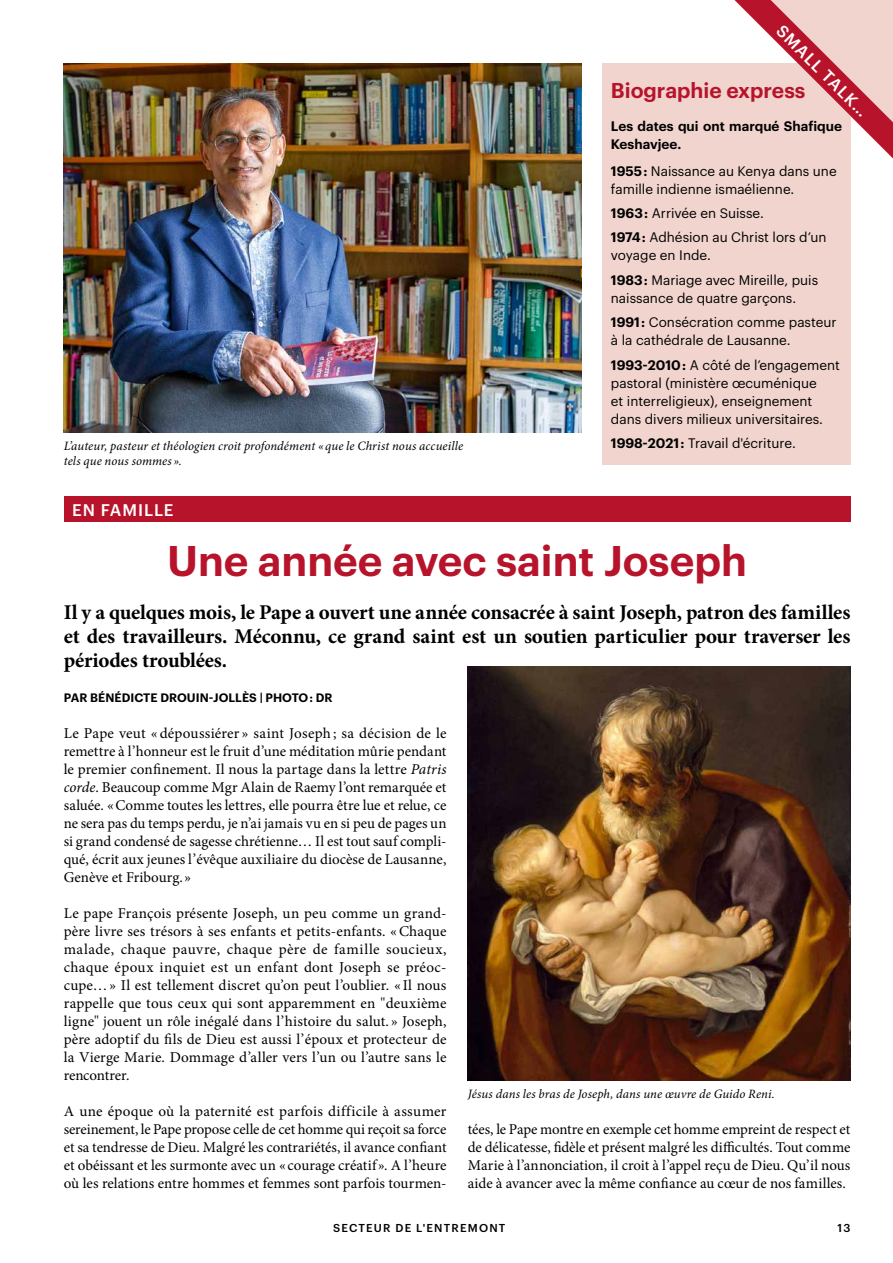
<style>
.page{position:relative;width:893px;height:1263px;background:#fff}
.page>*{position:absolute;margin:0;border:0;box-sizing:border-box;transform-origin:0 0}
.t1{font:600 42px "Graphik";color:#b7142c}
.t2{font:700 21px/24px "Minion Pro";letter-spacing:-.01em;color:#000;text-align:justify}
.t3{font:600 21px "Graphik";color:#b7142c}
.t4{font:500 16.5px "Graphik";letter-spacing:.055em;color:#fff}
.t5{font:15px/18px "Minion Pro";color:#000;text-align:justify}
.t6{font:13.5px/24.5px "Graphik";color:#000}
.t7{font:600 13.5px/18px "Graphik";color:#000}
.t8{font:italic 12.75px/15px "Minion Pro";letter-spacing:.01em;color:#000}
.t9{font:600 12px "Graphik";letter-spacing:.005em;color:#000}
.t10{font:500 11.25px "Graphik";letter-spacing:.105em;color:#000}
.s1{font-weight:600}
.s2{font-style:italic}
</style>
<div class="page">
<div style="left:602px;top:64px;width:248px;height:401px;background:#f0d4cd"></div>
<svg style="left:734px;top:0;width:159px;height:159px"></svg>
<div style="left:64px;top:496px;width:786px;height:26px;background:#b7142c"></div>
<img style="left:468px;top:666px;width:382px;height:414px">
<img style="left:64px;top:64px;width:517px;height:368px">
<p class="t8" style="left:64px;top:438px;width:401px">L’auteur, pasteur et théologien croit profondément «que le Christ nous accueille tels que nous sommes ».</p>
<p class="t4" style="left:788px;top:19px;width:123px;rotate:45deg">SMALL TALK…</p>
<h2 class="t3" style="left:611px;top:74px;width:196px">Biographie express</h2>
<p class="t7" style="left:611px;top:116px;width:233px">Les dates qui ont marqué Shafique<br>Keshavjee.</p>
<p class="t6" style="left:611px;top:161px;width:227px;line-height:18px"><span class="s1">1955 :</span> Naissance au Kenya dans une famille indienne ismaélienne.</p>
<p class="t6" style="left:611px;top:200px;width:217px"><span class="s1">1963 :</span> Arrivée en Suisse.<br><span class="s1">1974 :</span> Adhésion au Christ lors d’un</p>
<p class="t6" style="left:611px;top:242px;width:209px">voyage en Inde.<br><span class="s1">1983 :</span> Mariage avec Mireille, puis</p>
<p class="t6" style="left:611px;top:284px;width:227px">naissance de quatre garçons.<br><span class="s1">1991 :</span> Consécration comme pasteur</p>
<p class="t6" style="left:611px;top:327px;width:230px">à la cathédrale de Lausanne.<br><span class="s1">1993-2010 :</span> A côté de l’engagement</p>
<p class="t6" style="left:611px;top:372px;width:214px;line-height:18px">pastoral (ministère œcuménique et interreligieux), enseignement dans divers milieux universitaires.</p>
<p class="t6" style="left:611px;top:430px;width:186px"><span class="s1">1998-2021 :</span> Travail d'écriture.</p>
<p class="t4" style="left:72px;top:497px;width:103px">EN FAMILLE</p>
<h1 class="t1" style="left:167px;top:529px;width:581px">Une année avec saint Joseph</h1>
<h2 class="t2" style="left:64px;top:600px;width:788px">Il y a quelques mois, le Pape a ouvert une année consacrée à saint Joseph, patron des familles et des travailleurs. Méconnu, ce grand saint est un soutien particulier pour traverser les périodes troublées.</h2>
<p class="t9" style="left:64px;top:688px;width:270px">PAR BÉNÉDICTE DROUIN-JOLLÈS | PHOTO : DR</p>
<p class="t5" style="left:64px;top:724px;width:384px">Le Pape veut « dépoussiérer » saint Joseph ; sa décision de le remettre à l’honneur est le fruit d’une méditation mûrie pendant le premier confinement. Il nous la partage dans la lettre <span class="s2">Patris corde</span>. Beaucoup comme Mgr Alain de Raemy l’ont remarquée et saluée. «Comme toutes les lettres, elle pourra être lue et relue, ce ne sera pas du temps perdu, je n’ai jamais vu en si peu de pages un si grand condensé de sagesse chrétienne… Il est tout sauf compli&shy;qué, écrit aux jeunes l’évêque auxiliaire du diocèse de Lausanne, Genève et Fribourg. »</p>
<p class="t5" style="left:64px;top:904px;width:384px">Le pape François présente Joseph, un peu comme un grand&shy;père livre ses trésors à ses enfants et petits-enfants. «Chaque malade, chaque pauvre, chaque père de famille soucieux, chaque époux inquiet est un enfant dont Joseph se préoc&shy;cupe…» Il est tellement discret qu’on peut l’oublier. « Il nous rappelle que tous ceux qui sont apparemment en "deuxième ligne" jouent un rôle inégalé dans l’histoire du salut. » Joseph, père adoptif du fils de Dieu est aussi l’époux et protecteur de la Vierge Marie. Dommage d’aller vers l’un ou l’autre sans le rencontrer.</p>
<p class="t5" style="left:64px;top:1102px;width:384px">A une époque où la paternité est parfois difficile à assumer sereinement, le Pape propose celle de cet homme qui reçoit sa force et sa tendresse de Dieu. Malgré les contrariétés, il avance confiant et obéissant et les surmonte avec un « courage créatif ». A l’heure où les relations entre hommes et femmes sont parfois tourmen-</p>
<p class="t8" style="left:468px;top:1086px;width:308px">Jésus dans les bras de Joseph, dans une œuvre de Guido Reni.</p>
<p class="t5" style="left:468px;top:1120px;width:384px">tées, le Pape montre en exemple cet homme empreint de respect et de délicatesse, fidèle et présent malgré les difficultés. Tout comme Marie à l’annonciation, il croit à l’appel reçu de Dieu. Qu’il nous aide à avancer avec la même confiance au cœur de nos familles.</p>
<p class="t10" style="left:333px;top:1219px;width:174px">SECTEUR DE L'ENTREMONT</p>
<p class="t10" style="left:837px;top:1219px;width:14px">13</p>
</div>
